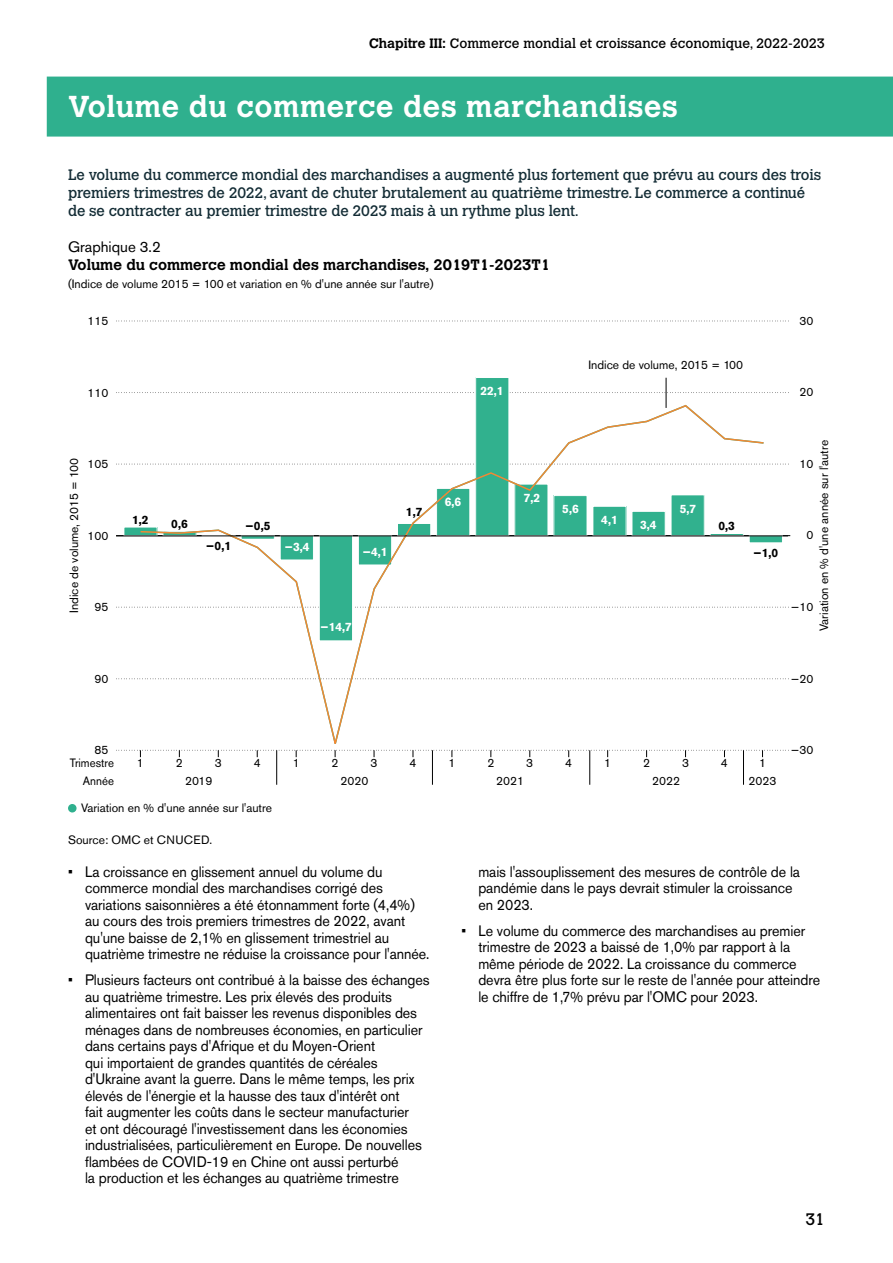
<style>
.page{position:relative;width:893px;height:1263px;background:#fff}
.page>*{position:absolute;margin:0;border:0;box-sizing:border-box;transform-origin:0 0}
.t1{font:700 30px "Calvert MT Pro";letter-spacing:.02em;color:#fff}
.t2{font:16.5px "Calvert MT Std";color:#000}
.t3{font:15px/16.5px "Akzidenz Grotesk Std";letter-spacing:-.005em;color:#000;scale:.95 1}
.t4{font:15px/18px "Calvert MT Std";letter-spacing:-.01em;color:#132c35}
.t5{font:700 15px "Calvert MT Pro";color:#000}
.t6{font:15px "Akzidenz Grotesk Std";letter-spacing:-.005em;color:#000}
.t7{font:13.5px "Calvert MT Std";color:#000}
.t8{font:12px/17.4px "Akzidenz Grotesk Std";color:#000;text-align:center}
.t9{font:700 12px "Akzidenz Grotesk Std";color:#fff}
.t10{font:700 12px "Akzidenz Grotesk Std";color:#000}
.t11{font:12px "Akzidenz Grotesk Std";letter-spacing:.02em;color:#000}
.t12{font:12px/17.4px "Akzidenz Grotesk Std";color:#000;text-align:right;scale:.95 1}
.t13{font:700 12px "Akzidenz Grotesk Std";color:#010202}
.s1{font-family:"Calvert MT Pro";font-weight:700}
</style>
<div class="page">
<svg style="left:116px;top:678px;width:673px;height:1px"></svg>
<svg style="left:116px;top:607px;width:673px;height:1px"></svg>
<hr style="left:116px;top:535px;width:674px;height:1px;background:#010202">
<svg style="left:116px;top:464px;width:673px;height:1px"></svg>
<svg style="left:116px;top:392px;width:673px;height:1px"></svg>
<svg style="left:116px;top:321px;width:673px;height:1px"></svg>
<div style="left:124px;top:527px;width:33px;height:9px;background:#31b18e"></div>
<div style="left:476px;top:377px;width:33px;height:159px;background:#31b18e"></div>
<div style="left:475px;top:377px;width:34px;height:159px;border:1px solid #fff"></div>
<div style="left:749px;top:536px;width:33px;height:7px;background:#31b18e"></div>
<svg style="left:139px;top:404px;width:626px;height:346px"></svg>
<hr style="left:116px;top:535px;width:672px;height:1px;background:#000">
<hr style="left:743px;top:750px;width:1px;height:35px;background:#000">
<hr style="left:589px;top:750px;width:1px;height:35px;background:#000">
<hr style="left:432px;top:750px;width:1px;height:35px;background:#000">
<hr style="left:276px;top:750px;width:1px;height:35px;background:#000">
<svg style="left:116px;top:750px;width:673px;height:7px"></svg>
<div style="left:129px;top:514px;width:30px;height:11px;background:#fff"></div>
<div style="left:170px;top:516px;width:25px;height:14px;background:#fff"></div>
<div style="left:204px;top:541px;width:35px;height:12px;background:#fff"></div>
<div style="left:243px;top:519px;width:36px;height:12px;background:#fff"></div>
<div style="left:283px;top:541px;width:27px;height:12px;background:#31b18e"></div>
<div style="left:321px;top:620px;width:31px;height:14px;background:#31b18e"></div>
<div style="left:360px;top:544px;width:27px;height:13px;background:#31b18e"></div>
<svg style="left:405px;top:505px;width:19px;height:13px"></svg>
<div style="left:445px;top:498px;width:18px;height:10px;background:#31b18e"></div>
<div style="left:521px;top:493px;width:20px;height:10px;background:#31b18e"></div>
<div style="left:560px;top:504px;width:19px;height:12px;background:#31b18e"></div>
<div style="left:600px;top:515px;width:17px;height:12px;background:#31b18e"></div>
<div style="left:637px;top:519px;width:21px;height:12px;background:#31b18e"></div>
<div style="left:678px;top:501px;width:19px;height:14px;background:#31b18e"></div>
<div style="left:714px;top:516px;width:23px;height:15px;background:#fff"></div>
<div style="left:749px;top:547px;width:35px;height:13px;background:#fff"></div>
<div style="left:68px;top:804px;width:9px;height:8px;background:#2fb08e;border-radius:50%"></div>
<div style="left:47px;top:77px;width:846px;height:60px;background:#2fb08e"></div>
<hr style="left:666px;top:378px;width:1px;height:30px;background:#000">
<p class="t7" style="left:369px;top:36px;width:457px"><span class="s1">Chapitre III:</span> Commerce mondial et croissance économique, 2022-2023</p>
<h1 class="t1" style="left:68px;top:87px;width:611px">Volume du commerce des marchandises</h1>
<p class="t4" style="left:68px;top:166px;width:755px">Le volume du commerce mondial des marchandises a augmenté plus fortement que prévu au cours des trois premiers trimestres de 2022, avant de chuter brutalement au quatrième trimestre. Le commerce a continué de se contracter au premier trimestre de 2023 mais à un rythme plus lent.</p>
<p class="t6" style="left:68px;top:238px;width:94px">Graphique 3.2</p>
<p class="t5" style="left:68px;top:255px;width:483px">Volume du commerce mondial des marchandises, 2019T1-2023T1</p>
<p class="t8" style="left:68px;top:275px;width:367px">(Indice de volume 2015 = 100 et variation en % d'une année sur l'autre)</p>
<p class="t8" style="left:87px;top:312px;width:22px">115</p>
<p class="t8" style="left:87px;top:384px;width:22px">110</p>
<p class="t8" style="left:65px;top:613px;width:156px;rotate:-90deg">Indice de volume, 2015 = 100</p>
<p class="t8" style="left:87px;top:455px;width:22px">105</p>
<p class="t8" style="left:87px;top:527px;width:22px">100</p>
<p class="t8" style="left:94px;top:598px;width:15px">95</p>
<p class="t8" style="left:94px;top:670px;width:15px">90</p>
<p class="t8" style="left:799px;top:312px;width:15px">30</p>
<p class="t8" style="left:588px;top:356px;width:156px">Indice de volume, 2015 = 100</p>
<p class="t9" style="left:480px;top:384px;width:25px">22,1</p>
<p class="t9" style="left:494px;top:384px;width:4px">.</p>
<p class="t8" style="left:799px;top:383px;width:15px">20</p>
<p class="t10" style="left:132px;top:513px;width:18px">1,2</p>
<p class="t10" style="left:171px;top:517px;width:18px">0,6</p>
<p class="t13" style="left:139px;top:512px;width:4px">.</p>
<p class="t13" style="left:178px;top:517px;width:4px">.</p>
<p class="t10" style="left:245px;top:519px;width:27px">−0,5</p>
<p class="t13" style="left:260px;top:519px;width:4px">.</p>
<p class="t10" style="left:406px;top:505px;width:18px">1,7</p>
<p class="t13" style="left:413px;top:505px;width:4px">.</p>
<p class="t9" style="left:445px;top:495px;width:18px">6,6</p>
<p class="t9" style="left:452px;top:495px;width:4px">.</p>
<p class="t10" style="left:206px;top:539px;width:27px">−0,1</p>
<p class="t13" style="left:221px;top:539px;width:4px">.</p>
<p class="t9" style="left:284px;top:539px;width:27px">−3,4</p>
<p class="t9" style="left:362px;top:544px;width:27px">−4,1</p>
<p class="t9" style="left:300px;top:539px;width:4px">.</p>
<p class="t9" style="left:378px;top:544px;width:4px">.</p>
<p class="t9" style="left:320px;top:620px;width:33px">−14,7</p>
<p class="t9" style="left:342px;top:620px;width:4px">.</p>
<p class="t9" style="left:524px;top:491px;width:18px">7,2</p>
<p class="t9" style="left:530px;top:491px;width:4px">.</p>
<p class="t9" style="left:562px;top:502px;width:18px">5,6</p>
<p class="t9" style="left:569px;top:502px;width:4px">.</p>
<p class="t9" style="left:601px;top:513px;width:18px">4,1</p>
<p class="t9" style="left:640px;top:518px;width:18px">3,4</p>
<p class="t9" style="left:608px;top:513px;width:4px">.</p>
<p class="t9" style="left:647px;top:518px;width:4px">.</p>
<p class="t9" style="left:680px;top:501px;width:18px">5,7</p>
<p class="t9" style="left:686px;top:501px;width:4px">.</p>
<p class="t10" style="left:719px;top:519px;width:18px">0,3</p>
<p class="t13" style="left:725px;top:519px;width:4px">.</p>
<p class="t10" style="left:753px;top:546px;width:27px">−1,0</p>
<p class="t13" style="left:769px;top:546px;width:4px">.</p>
<p class="t8" style="left:815px;top:631px;width:193px;rotate:-90deg">Variation en % d'une année sur l'autre</p>
<p class="t8" style="left:799px;top:455px;width:15px">10</p>
<p class="t8" style="left:806px;top:526px;width:8px">0</p>
<p class="t8" style="left:791px;top:598px;width:24px">−10</p>
<p class="t8" style="left:791px;top:669px;width:24px">−20</p>
<p class="t8" style="left:94px;top:741px;width:15px">85</p>
<p class="t12" style="left:70px;top:754px;width:48px">Trimestre<br>Année</p>
<p class="t8" style="left:137px;top:754px;width:8px">1</p>
<p class="t8" style="left:176px;top:754px;width:8px">2</p>
<p class="t8" style="left:215px;top:754px;width:8px">3</p>
<p class="t8" style="left:254px;top:754px;width:8px">4</p>
<p class="t8" style="left:293px;top:754px;width:8px">1</p>
<p class="t8" style="left:332px;top:754px;width:8px">2</p>
<p class="t8" style="left:371px;top:754px;width:8px">3</p>
<p class="t8" style="left:409px;top:754px;width:8px">4</p>
<p class="t8" style="left:448px;top:754px;width:8px">1</p>
<p class="t8" style="left:487px;top:754px;width:8px">2</p>
<p class="t8" style="left:526px;top:754px;width:8px">3</p>
<p class="t8" style="left:565px;top:754px;width:8px">4</p>
<p class="t8" style="left:604px;top:754px;width:8px">1</p>
<p class="t8" style="left:643px;top:754px;width:8px">2</p>
<p class="t8" style="left:682px;top:754px;width:8px">3</p>
<p class="t8" style="left:721px;top:754px;width:8px">4</p>
<p class="t8" style="left:185px;top:772px;width:29px">2019</p>
<p class="t8" style="left:341px;top:772px;width:29px">2020</p>
<p class="t8" style="left:496px;top:772px;width:29px">2021</p>
<p class="t8" style="left:652px;top:772px;width:29px">2022</p>
<p class="t8" style="left:81px;top:799px;width:324px">Variation en % d'une année sur l'autreVolume index, 2015=100</p>
<p class="t8" style="left:81px;top:799px;width:170px">Year-on-year percent ge change</p>
<p class="t8" style="left:748px;top:754px;width:29px">1<br>2023</p>
<p class="t8" style="left:791px;top:741px;width:24px">−30</p>
<p class="t11" style="left:68px;top:833px;width:146px">Source: OMC et CNUCED.</p>
<p class="t3" style="left:85px;top:863px;width:364px;text-indent:-17px">• La croissance en glissement annuel du volume du commerce mondial des marchandises corrigé des variations saisonnières a été étonnamment forte (4,4%) au cours des trois premiers trimestres de 2022, avant qu'une baisse de 2,1% en glissement trimestriel au quatrième trimestre ne réduise la croissance pour l'année.</p>
<p class="t3" style="left:85px;top:972px;width:364px;text-indent:-17px">• Plusieurs facteurs ont contribué à la baisse des échanges au quatrième trimestre. Les prix élevés des produits alimentaires ont fait baisser les revenus disponibles des ménages dans de nombreuses économies, en particulier dans certains pays d'Afrique et du Moyen-Orient<br>qui importaient de grandes quantités de céréales d'Ukraine avant la guerre. Dans le même temps, les prix élevés de l'énergie et la hausse des taux d'intérêt ont<br>fait augmenter les coûts dans le secteur manufacturier<br>et ont découragé l'investissement dans les économies industrialisées, particulièrement en Europe. De nouvelles flambées de COVID-19 en Chine ont aussi perturbé<br>la production et les échanges au quatrième trimestre</p>
<p class="t3" style="left:478px;top:863px;width:340px">mais l'assouplissement des mesures de contrôle de la pandémie dans le pays devrait stimuler la croissance en 2023.</p>
<p class="t3" style="left:478px;top:922px;width:361px;text-indent:-17px">• Le volume du commerce des marchandises au premier trimestre de 2023 a baissé de 1,0% par rapport à la même période de 2022. La croissance du commerce devra être plus forte sur le reste de l'année pour atteindre le chiffre de 1,7% prévu par l'OMC pour 2023.</p>
<p class="t2" style="left:805px;top:1209px;width:21px">31</p>
</div>
